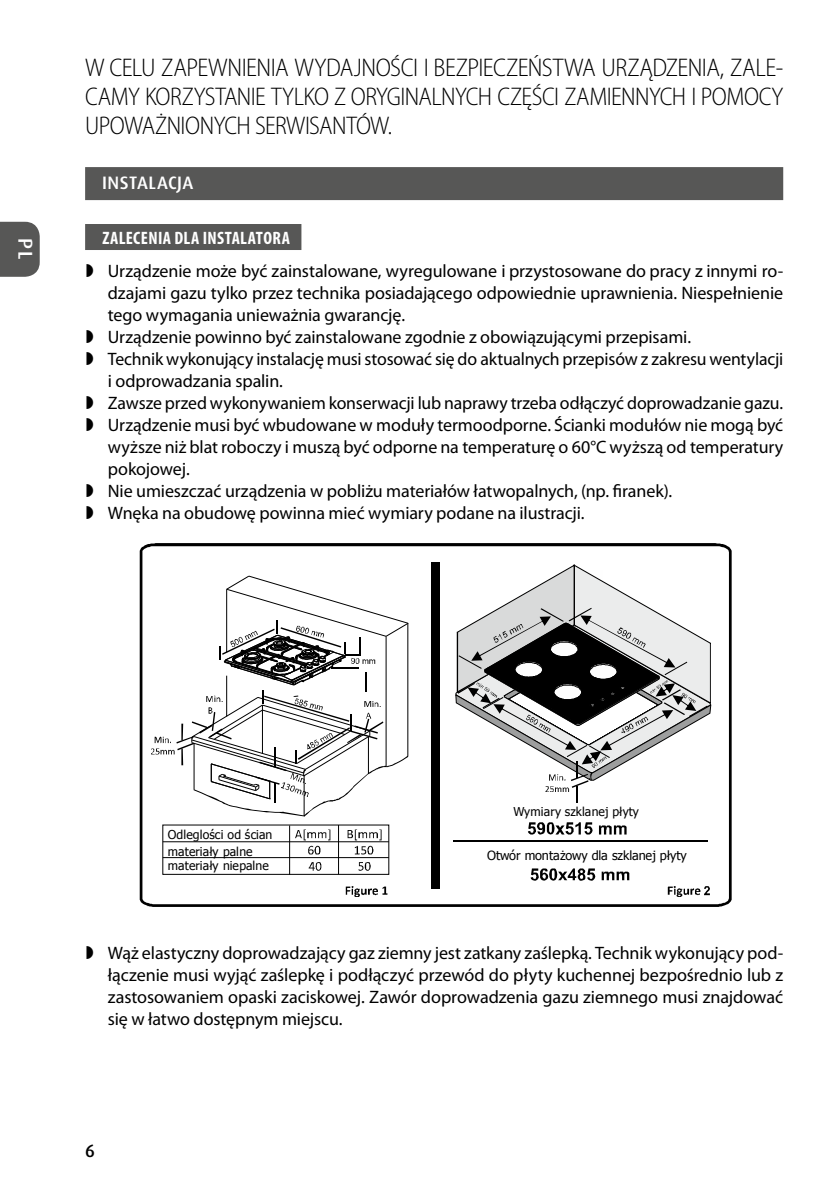
<style>
.page{position:relative;width:840px;height:1191px;background:#fff}
.page>*{position:absolute;margin:0;border:0;box-sizing:border-box;transform-origin:0 0}
.t1{font:300 semi-condensed 25.6px/29px "Myriad Pro";letter-spacing:-.02em;color:#000;text-align:justify}
.t2{font:500 20px "Dax Pro";color:#fff}
.t3{font:18px/22px "Myriad Pro";letter-spacing:-.005em;color:#000}
.t4{font:700 condensed 18px "Myriad Pro";letter-spacing:.02em;color:#fff}
.t5{font:500 18px "Dax Pro";letter-spacing:.025em;color:#fff}
.t6{font:500 18px "Dax Pro";color:#000}
.t7{font:12.6px "Tahoma";letter-spacing:-.01em;color:#000}
.t8{font:12.2px/17.2px "Tahoma";color:#000}
</style>
<div class="page">
<svg style="left:0;top:222px;width:40px;height:55px;background:#5f5f5e"></svg>
<div style="left:85px;top:167px;width:697px;height:33px;background:#575756"></div>
<div style="left:85px;top:224px;width:216px;height:26px;background:#575756"></div>
<svg style="left:140px;top:543px;width:591px;height:364px"></svg>
<svg style="left:345px;top:886px;width:42px;height:11px"></svg>
<hr style="left:163px;top:841px;width:225px;height:1px;background:#000">
<hr style="left:163px;top:857px;width:225px;height:1px;background:#000">
<hr style="left:289px;top:825px;width:1px;height:49px;background:#000">
<hr style="left:338px;top:825px;width:1px;height:49px;background:#000">
<svg style="left:295px;top:829px;width:86px;height:11px"></svg>
<svg style="left:308px;top:846px;width:65px;height:8px"></svg>
<svg style="left:308px;top:862px;width:62px;height:8px"></svg>
<svg style="left:151px;top:575px;width:257px;height:242px"></svg>
<div style="left:431px;top:562px;width:8px;height:326px;background:#000"></div>
<svg style="left:527px;top:822px;width:99px;height:12px"></svg>
<svg style="left:530px;top:868px;width:99px;height:12px"></svg>
<hr style="left:453px;top:840px;width:254px;height:1px;background:#000">
<svg style="left:455px;top:564px;width:256px;height:239px"></svg>
<svg style="left:667px;top:886px;width:42px;height:11px"></svg>
<p class="t2" style="left:38px;top:238px;width:23px;rotate:90deg">PL</p>
<h1 class="t1" style="left:85px;top:53px;width:699px">W CELU ZAPEWNIENIA WYDAJNOŚCI I BEZPIECZEŃSTWA URZĄDZENIA, ZALE-CAMY KORZYSTANIE TYLKO Z ORYGINALNYCH CZĘŚCI ZAMIENNYCH I POMOCY UPOWAŻNIONYCH SERWISANTÓW.</h1>
<p class="t5" style="left:102px;top:171px;width:93px">INSTALACJA</p>
<p class="t4" style="left:102px;top:226px;width:189px">ZALECENIA DLA INSTALATORA</p>
<p class="t3" style="left:108px;top:260px;width:676px">Urządzenie może być zainstalowane, wyregulowane i przystosowane do pracy z innymi ro&shy;dzajami gazu tylko przez technika posiadającego odpowiednie uprawnienia. Niespełnienie tego wymagania unieważnia gwarancję.<br>Urządzenie powinno być zainstalowane zgodnie z obowiązującymi przepisami.<br>Technik wykonujący instalację musi stosować się do aktualnych przepisów z zakresu wentylacji i odprowadzania spalin.<br>Zawsze przed wykonywaniem konserwacji lub naprawy trzeba odłączyć doprowadzanie gazu.<br>Urządzenie musi być wbudowane w moduły termoodporne. Ścianki modułów nie mogą być wyższe niż blat roboczy i muszą być odporne na temperaturę o 60°C wyższą od temperatury pokojowej.<br>Nie umieszczać urządzenia w pobliżu materiałów łatwopalnych, (np. firanek).<br>Wnęka na obudowę powinna mieć wymiary podane na ilustracji.</p>
<p class="t8" style="left:168px;top:826px;width:106px">Odleglości od ścian materiały palne</p>
<p class="t8" style="left:168px;top:857px;width:102px">materiały niepalne</p>
<p class="t8" style="left:513px;top:803px;width:127px">Wymiary szklanej płyty</p>
<p class="t7" style="left:487px;top:847px;width:201px">Otwór montażowy dla szklanej płyty</p>
<p class="t3" style="left:108px;top:942px;width:676px;text-align:justify">Wąż elastyczny doprowadzający gaz ziemny jest zatkany zaślepką. Technik wykonujący pod&shy;łączenie musi wyjąć zaślepkę i podłączyć przewód do płyty kuchennej bezpośrednio lub z zastosowaniem opaski zaciskowej. Zawór doprowadzenia gazu ziemnego musi znajdować się w łatwo dostępnym miejscu.</p>
<p class="t6" style="left:85px;top:1139px;width:11px">6</p>
</div>
